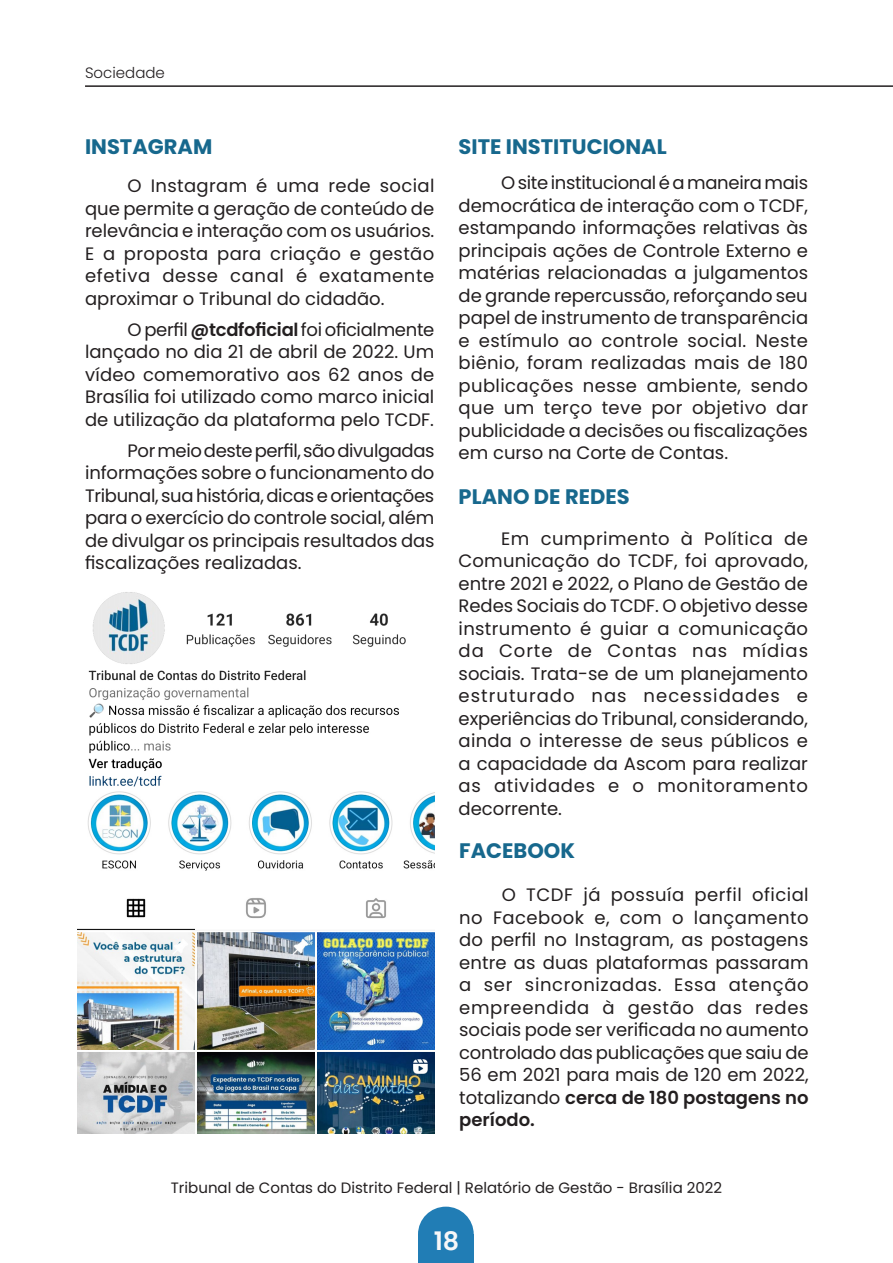
<style>
.page{position:relative;width:893px;height:1263px;background:#fff}
.page>*{position:absolute;margin:0;border:0;box-sizing:border-box;transform-origin:0 0}
.t1{font:600 25.5px "Poppins";color:#f7f7f8}
.TITULO{font:700 21px "Poppins";color:#17688d}
.Texto_comum{font:18px/22.5px "Poppins";color:#231f20;text-align:justify}
.t2{font:15px "Poppins";color:#231f20}
.t3{font:300 15px "Poppins";color:#231f20}
.s1{font-weight:600}
</style>
<div class="page">
<hr style="left:85px;top:85px;width:808px;height:2px;background:#231f20">
<div style="left:418px;top:1234px;width:56px;height:29px;background:#217db5"></div>
<div style="left:418px;top:1206px;width:56px;height:56px;background:#217db5;border-radius:50%"></div>
<img style="left:88px;top:592px;width:318px;height:195px">
<img style="left:78px;top:791px;width:356px;height:342px">
<p class="t3" style="left:85px;top:64px;width:81px">Sociedade</p>
<p class="TITULO" style="left:85px;top:134px;width:129px">INSTAGRAM</p>
<p class="TITULO" style="left:459px;top:134px;width:210px">SITE INSTITUCIONAL</p>
<p class="Texto_comum" style="left:85px;top:175px;width:351px;text-indent:43px">O Instagram é uma rede social que permite a geração de conteúdo de relevância e interação com os usuários.<br>E a proposta para criação e gestão efetiva desse canal é exatamente aproximar o Tribunal do cidadão.</p>
<p class="Texto_comum" style="left:85px;top:318px;width:351px;text-indent:43px">O perfil <span class="s1">@tcdfoficial</span> foi oficialmente lançado no dia 21 de abril de 2022. Um vídeo comemorativo aos 62 anos de Brasília foi utilizado como marco inicial de utilização da plataforma pelo TCDF.</p>
<p class="Texto_comum" style="left:85px;top:439px;width:351px;text-indent:43px">Por meio deste perfil, são divulgadas informações sobre o funcionamento do Tribunal, sua história, dicas e orientações para o exercício do controle social, além de divulgar os principais resultados das fiscalizações realizadas.</p>
<p class="Texto_comum" style="left:459px;top:172px;width:351px;text-indent:43px">O site institucional é a maneira mais democrática de interação com o TCDF, estampando informações relativas às principais ações de Controle Externo e matérias relacionadas a julgamentos de grande repercussão, reforçando seu papel de instrumento de transparência e estímulo ao controle social. Neste biênio, foram realizadas mais de 180 publicações nesse ambiente, sendo que um terço teve por objetivo dar publicidade a decisões ou fiscalizações em curso na Corte de Contas.</p>
<p class="TITULO" style="left:459px;top:485px;width:173px">PLANO DE REDES</p>
<p class="Texto_comum" style="left:459px;top:527px;width:351px;text-indent:43px">Em cumprimento à Política de Comunicação do TCDF, foi aprovado, entre 2021 e 2022, o Plano de Gestão de Redes Sociais do TCDF. O objetivo desse instrumento é guiar a comunicação da Corte de Contas nas mídias sociais. Trata-se de um planejamento estruturado nas necessidades e experiências do Tribunal, considerando, ainda o interesse de seus públicos e a capacidade da Ascom para realizar as atividades e o monitoramento decorrente.</p>
<p class="TITULO" style="left:459px;top:839px;width:117px">FACEBOOK</p>
<p class="Texto_comum" style="left:459px;top:884px;width:351px;text-indent:43px">O TCDF já possuía perfil oficial no Facebook e, com o lançamento do perfil no Instagram, as postagens entre as duas plataformas passaram a ser sincronizadas. Essa atenção empreendida à gestão das redes sociais pode ser verificada no aumento controlado das publicações que saiu de 56 em 2021 para mais de 120 em 2022, totalizando <span class="s1">cerca de 180 postagens no período.</span></p>
<p class="t2" style="left:171px;top:1179px;width:553px">Tribunal de Contas do Distrito Federal | Relatório de Gestão - Brasília 2022</p>
<h1 class="t1" style="left:434px;top:1227px;width:27px">18</h1>
</div>
